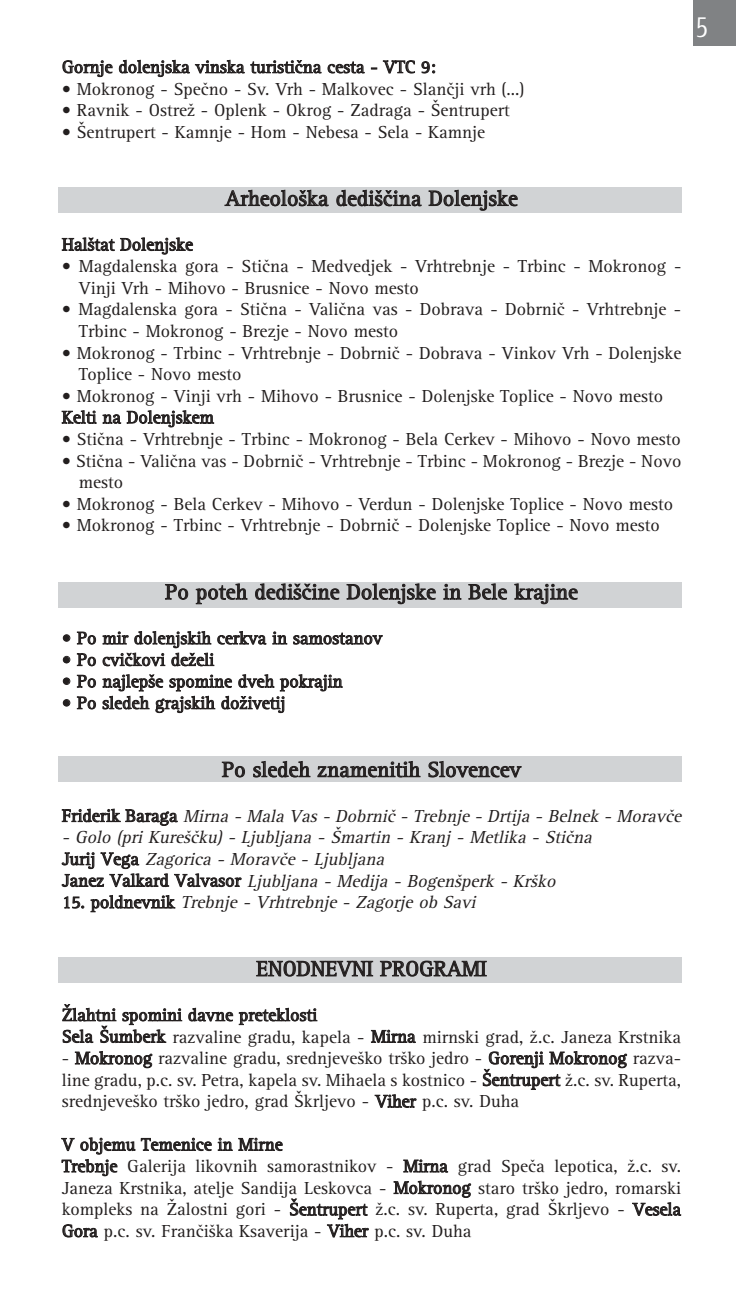
<style>
.page{position:relative;width:736px;height:1302px;background:#fff}
.page>*{position:absolute;margin:0;border:0;box-sizing:border-box;transform-origin:0 0}
.t1{font:32px "Rotis Serif SG";color:#fff;scale:.75 1}
.t2{font:22px "Rotis Serif SG";color:#231f1f}
.t3{font:18px/21.6px "Rotis Serif SG";color:#231f1f}
.t4{font:italic 18px/21.6px "Rotis Serif SG";color:#231f1f}
.s1{font-style:normal}
</style>
<div class="page">
<div style="left:58px;top:957px;width:623px;height:26px;background:#d1d3d5"></div>
<div style="left:58px;top:757px;width:623px;height:25px;background:#d1d3d5"></div>
<div style="left:58px;top:583px;width:623px;height:25px;background:#d1d3d5"></div>
<div style="left:58px;top:187px;width:623px;height:26px;background:#d1d3d5"></div>
<div style="left:694px;top:0;width:42px;height:45px;background:#808284"></div>
<p class="t3" style="left:62px;top:58px;width:375px">Gornje dolenjska vinska turistiËna cesta - VTC 9:</p>
<p class="t3" style="left:62px;top:80px;width:464px">• Mokronog - SpeËno - Sv. Vrh - Malkovec - SlanËji vrh (...)</p>
<p class="t3" style="left:62px;top:101px;width:449px">• Ravnik - Ostreæ - Oplenk - Okrog - Zadraga - ©entrupert</p>
<p class="t3" style="left:62px;top:123px;width:425px">• ©entrupert - Kamnje - Hom - Nebesa - Sela - Kamnje</p>
<h1 class="t1" style="left:696px;top:15px;width:18px">5</h1>
<p class="t2" style="left:225px;top:190px;width:294px">Arheoloπka dediπËina Dolenjske</p>
<p class="t3" style="left:62px;top:235px;width:133px">Halπtat Dolenjske</p>
<p class="t3" style="left:79px;top:257px;width:604px;text-indent:-17px">• Magdalenska gora - StiËna - Medvedjek - Vrhtrebnje - Trbinc - Mokronog -<br>Vinji Vrh - Mihovo - Brusnice - Novo mesto</p>
<p class="t3" style="left:79px;top:300px;width:604px;text-indent:-17px">• Magdalenska gora - StiËna - ValiËna vas - Dobrava - DobrniË - Vrhtrebnje -<br>Trbinc - Mokronog - Brezje - Novo mesto</p>
<p class="t3" style="left:79px;top:344px;width:604px;text-indent:-17px">• Mokronog - Trbinc - Vrhtrebnje - DobrniË - Dobrava - Vinkov Vrh - Dolenjske<br>Toplice - Novo mesto</p>
<p class="t3" style="left:62px;top:387px;width:603px">• Mokronog - Vinji vrh - Mihovo - Brusnice - Dolenjske Toplice - Novo mesto<br>Kelti na Dolenjskem</p>
<p class="t3" style="left:62px;top:430px;width:621px">• StiËna - Vrhtrebnje - Trbinc - Mokronog - Bela Cerkev - Mihovo - Novo mesto</p>
<p class="t3" style="left:79px;top:452px;width:604px;text-indent:-17px">• StiËna - ValiËna vas - DobrniË - Vrhtrebnje - Trbinc - Mokronog - Brezje - Novo mesto</p>
<p class="t3" style="left:62px;top:495px;width:613px">• Mokronog - Bela Cerkev - Mihovo - Verdun - Dolenjske Toplice - Novo mesto</p>
<p class="t3" style="left:62px;top:516px;width:600px">• Mokronog - Trbinc - Vrhtrebnje - DobrniË - Dolenjske Toplice - Novo mesto</p>
<p class="t2" style="left:165px;top:584px;width:414px">Po poteh dediπËine Dolenjske in Bele krajine</p>
<p class="t3" style="left:62px;top:629px;width:322px">• Po mir dolenjskih cerkva in samostanov</p>
<p class="t3" style="left:62px;top:650px;width:154px">• Po cviËkovi deæeli</p>
<p class="t3" style="left:62px;top:672px;width:282px">• Po najlepπe spomine dveh pokrajin</p>
<p class="t3" style="left:62px;top:694px;width:225px">• Po sledeh grajskih doæivetij</p>
<p class="t2" style="left:222px;top:761px;width:300px">Po sledeh znamenitih Slovencev</p>
<p class="t4" style="left:62px;top:807px;width:624px"><span class="s1">F r i d e r i k B a r a g a</span> Mirna - Mala Vas - DobrniË - Trebnje - Drtij a - Belnek - MoravËe</p>
<p class="t4" style="left:62px;top:828px;width:535px">- Golo (pri KureπËku) - Ljublj ana - ©martin - Kranj - Metlika - StiËna <span class="s1">J u r ij V e g a</span> Zagorica - MoravËe - Ljublj ana<br><span class="s1">Janez Valkard Valvasor</span> Ljubljana - Medija - Bogenπperk - Krπko<br><span class="s1">1 5 . p o l d n e v n i k</span> Trebnje - Vrhtrebnje - Zagorje ob Savi</p>
<p class="t2" style="left:256px;top:961px;width:232px">ENODNEVNI PROGRAMI</p>
<p class="t3" style="left:62px;top:1006px;width:621px">Ælahtni spomini davne preteklosti<br>Sela ©umberk razvaline gradu, kapela - Mirna mirnski grad, æ.c. Janeza Krstnika</p>
<p class="t3" style="left:62px;top:1049px;width:621px;text-align:justify">- Mokronog razvaline gradu, srednjeveπko trπko jedro - Gorenji Mokronog razva&shy;line gradu, p.c. sv. Petra, kapela sv. Mihaela s kostnico - ©entrupert æ.c. sv. Ruperta, srednjeveπko trπko jedro, grad ©krljevo - Viher p.c. sv. Duha</p>
<p class="t3" style="left:62px;top:1135px;width:621px">V objemu Temenice in Mirne<br>Trebnje Galerija likovnih samorastnikov - Mirna grad SpeËa lepotica, æ.c. sv.<br>Janeza Krstnika, atelje Sandija Leskovca - Mokronog staro trπko jedro, romarski kompleks na Æalostni gori - ©entrupert æ.c. sv. Ruperta, grad ©krljevo - Vesela Gora p.c. sv. FranËiπka Ksaverija - Viher p.c. sv. Duha</p>
</div>
